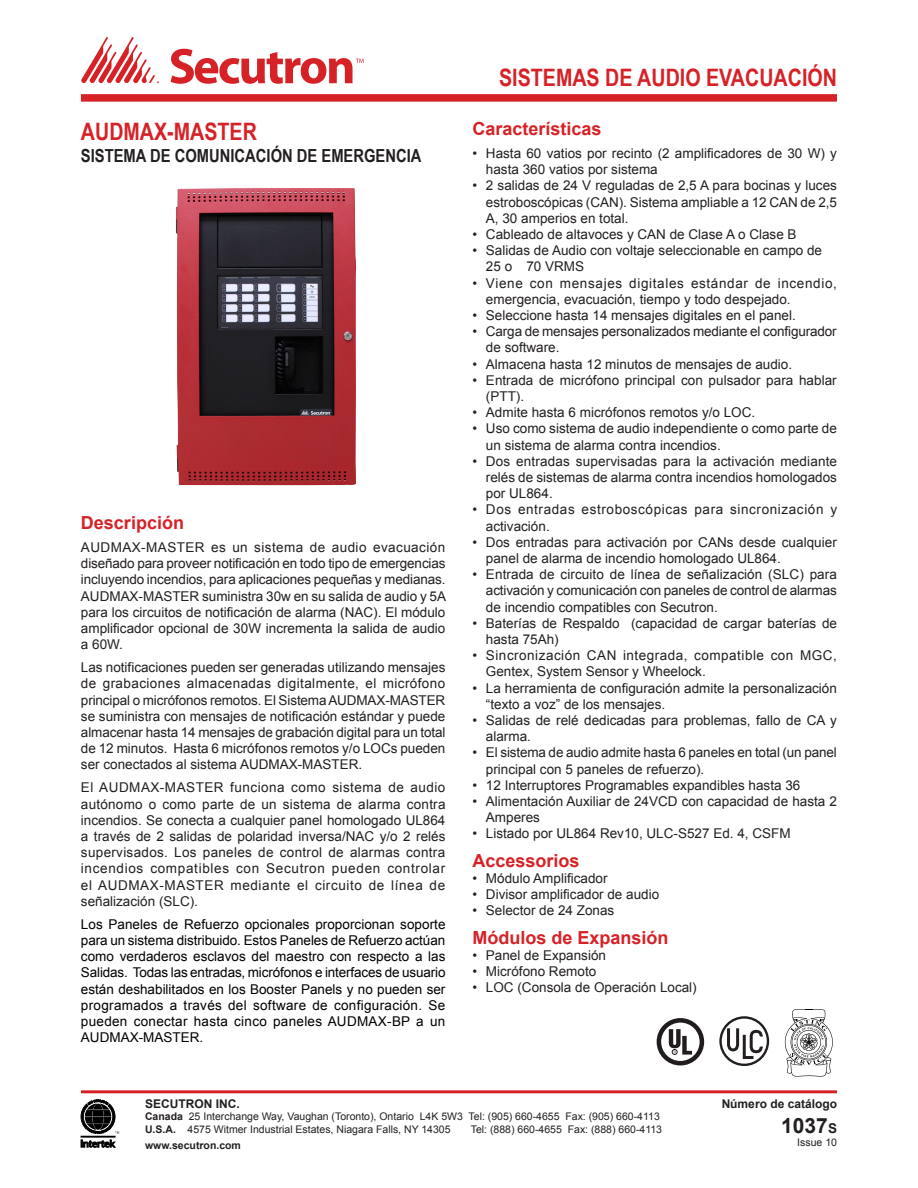
<style>
.page{position:relative;width:918px;height:1188px;background:#fff}
.page>*{position:absolute;margin:0;border:0;box-sizing:border-box;transform-origin:0 0}
.t1{font:700 24px "Arial Narrow";color:#d62227}
.t2{font:700 21px "Arial";color:#231f20}
.t3{font:700 18px "Arial";color:#d62227}
.t4{font:700 18px "Arial Narrow";color:#231f20}
.t5{font:13.5px/16.2px "Arial";color:#231f20}
.t6{font:13.5px/16.2px "Arial";letter-spacing:.02em;color:#000;text-align:justify}
.t7{font:13.5px/16.2px "Arial";letter-spacing:.04em;color:#231f20}
.t8{font:13.5px/16.2px "Arial";letter-spacing:.035em;color:#231f20}
.t9{font:13.5px/16.2px "Arial";letter-spacing:.045em;color:#231f20}
.t10{font:700 12px "Arial";color:#231f20}
.t11{font:10.5px/12.6px "Arial";color:#231f20}
.t12{font:700 10.5px "Arial";color:#231f20}
.s1{font-weight:700}
.s2{font-size:13.5px}
</style>
<div class="page">
<hr style="left:81px;top:1090px;width:756px;height:3px;background:#d62227">
<div style="left:81px;top:94px;width:756px;height:8px;background:#d62227"></div>
<svg style="left:171px;top:49px;width:193px;height:35px"></svg>
<svg style="left:81px;top:37px;width:78px;height:47px"></svg>
<svg style="left:81px;top:1140px;width:34px;height:7px"></svg>
<hr style="left:81px;top:1136px;width:34px;height:1px;background:#000">
<svg style="left:81px;top:1100px;width:38px;height:34px"></svg>
<svg style="left:785px;top:1009px;width:48px;height:68px"></svg>
<div style="left:657px;top:1018px;width:47px;height:47px;border:5px solid #211d1e;border-radius:50%"></div>
<svg style="left:669px;top:1029px;width:23px;height:26px"></svg>
<img style="left:175px;top:188px;width:181px;height:297px">
<div style="left:719px;top:1016px;width:50px;height:50px;border:2px solid #231f20;border-radius:50%"></div>
<svg style="left:726px;top:1025px;width:39px;height:36px"></svg>
<h1 class="t1" style="left:81px;top:118px;width:177px">AUDMAX-MASTER</h1>
<h3 class="t4" style="left:81px;top:145px;width:342px">SISTEMA DE COMUNICACIÓN DE EMERGENCIA</h3>
<h3 class="t3" style="left:81px;top:516px;width:105px">Descripción</h3>
<p class="t5" style="left:81px;top:540px;width:367px;text-align:justify">AUDMAX-MASTER es un sistema de audio evacuación diseñado para proveer notificación en todo tipo de emergencias incluyendo incendios, para aplicaciones pequeñas y medianas.<br>AUDMAX-MASTER suministra 30w en su salida de audio y 5A para los circuitos de notificación de alarma (NAC). El módulo amplificador opcional de 30W incrementa la salida de audio a 60W.</p>
<p class="t5" style="left:81px;top:661px;width:366px;text-align:justify">Las notificaciones pueden ser generadas utilizando mensajes de grabaciones almacenadas digitalmente, el micrófono principal o micrófonos remotos. El Sistema AUDMAX-MASTER se suministra con mensajes de notificación estándar y puede almacenar hasta 14 mensajes de grabación digital para un total de 12 minutos. Hasta 6 micrófonos remotos y/o LOCs pueden ser conectados al sistema AUDMAX-MASTER.</p>
<p class="t5" style="left:81px;top:781px;width:366px;text-align:justify">El AUDMAX-MASTER funciona como sistema de audio autónomo o como parte de un sistema de alarma contra incendios. Se conecta a cualquier panel homologado UL864 a través de 2 salidas de polaridad inversa/NAC y/o 2 relés supervisados. Los paneles de control de alarmas contra incendios compatibles con Secutron pueden controlar el AUDMAX-MASTER mediante el circuito de línea de señalización (SLC).</p>
<p class="t6" style="left:81px;top:917px;width:366px">Los Paneles de Refuerzo opcionales proporcionan soporte para un sistema distribuido. Estos Paneles de Refuerzo actúan como verdaderos esclavos del maestro con respecto a las Salidas. Todas las entradas, micrófonos e interfaces de usuario están deshabilitados en los Booster Panels y no pueden ser programados a través del software de configuración. Se pueden conectar hasta cinco paneles AUDMAX-BP a un AUDMAX-MASTER.</p>
<h1 class="t1" style="left:499px;top:64px;width:339px">SISTEMAS DE AUDIO EVACUACIÓN</h1>
<h3 class="t3" style="left:472px;top:122px;width:131px">Características</h3>
<p class="t5" style="left:486px;top:146px;width:352px;text-indent:-14px">• Hasta 60 vatios por recinto (2 amplificadores de 30 W) y hasta 360 vatios por sistema</p>
<p class="t5" style="left:486px;top:179px;width:353px;text-align:justify;text-indent:-14px">• 2 salidas de 24 V reguladas de 2,5 A para bocinas y luces estroboscópicas (CAN). Sistema ampliable a 12 CAN de 2,5<br>A, 30 amperios en total.</p>
<p class="t5" style="left:472px;top:227px;width:326px">• Cableado de altavoces y CAN de Clase A o Clase B</p>
<p class="t5" style="left:486px;top:244px;width:338px;text-indent:-14px">• Salidas de Audio con voltaje seleccionable en campo de<br>25 o 70 VRMS</p>
<p class="t7" style="left:486px;top:276px;width:353px;text-indent:-14px">• Viene con mensajes digitales estándar de incendio, emergencia, evacuación, tiempo y todo despejado.</p>
<p class="t5" style="left:472px;top:308px;width:325px">• Seleccione hasta 14 mensajes digitales en el panel.</p>
<p class="t5" style="left:486px;top:325px;width:352px;text-indent:-14px">• Carga de mensajes personalizados mediante el configurador de software.</p>
<p class="t5" style="left:472px;top:357px;width:321px">• Almacena hasta 12 minutos de mensajes de audio.</p>
<p class="t5" style="left:486px;top:373px;width:352px;text-indent:-14px">• Entrada de micrófono principal con pulsador para hablar (PTT).</p>
<p class="t5" style="left:472px;top:406px;width:284px">• Admite hasta 6 micrófonos remotos y/o LOC.</p>
<p class="t5" style="left:486px;top:422px;width:352px;text-indent:-14px">• Uso como sistema de audio independiente o como parte de un sistema de alarma contra incendios.</p>
<p class="t5" style="left:486px;top:454px;width:353px;text-align:justify;text-indent:-14px">• Dos entradas supervisadas para la activación mediante relés de sistemas de alarma contra incendios homologados por UL864.</p>
<p class="t9" style="left:486px;top:503px;width:353px;text-indent:-14px">• Dos entradas estroboscópicas para sincronización y activación.</p>
<p class="t5" style="left:486px;top:535px;width:352px;text-indent:-14px">• Dos entradas para activación por CANs desde cualquier panel de alarma de incendio homologado UL864.</p>
<p class="t5" style="left:486px;top:568px;width:353px;text-align:justify;text-indent:-14px">• Entrada de circuito de línea de señalización (SLC) para activación y comunicación con paneles de control de alarmas de incendio compatibles con Secutron.</p>
<p class="t5" style="left:486px;top:616px;width:353px;text-indent:-14px">• Baterías de Respaldo (capacidad de cargar baterías de hasta 75Ah)</p>
<p class="t8" style="left:486px;top:649px;width:352px;text-indent:-14px">• Sincronización CAN integrada, compatible con MGC,<br>Gentex, System Sensor y Wheelock.</p>
<p class="t5" style="left:486px;top:681px;width:352px;text-indent:-14px">• La herramienta de configuración admite la personalización “texto a voz” de los mensajes.</p>
<p class="t5" style="left:486px;top:713px;width:352px;text-indent:-14px">• Salidas de relé dedicadas para problemas, fallo de CA y alarma.</p>
<p class="t5" style="left:486px;top:746px;width:352px;text-indent:-14px">• El sistema de audio admite hasta 6 paneles en total (un panel principal con 5 paneles de refuerzo).</p>
<p class="t5" style="left:472px;top:778px;width:329px">• 12 Interruptores Programables expandibles hasta 36</p>
<p class="t5" style="left:486px;top:794px;width:352px;text-indent:-14px">• Alimentación Auxiliar de 24VCD con capacidad de hasta 2<br>Amperes</p>
<p class="t5" style="left:472px;top:827px;width:320px">• Listado por UL864 Rev10, ULC-S527 Ed. 4, CSFM</p>
<h3 class="t3" style="left:472px;top:854px;width:109px">Accessorios</h3>
<p class="t5" style="left:472px;top:871px;width:137px">• Módulo Amplificador</p>
<p class="t5" style="left:472px;top:887px;width:188px">• Divisor amplificador de audio</p>
<p class="t5" style="left:472px;top:904px;width:143px">• Selector de 24 Zonas</p>
<h3 class="t3" style="left:472px;top:931px;width:198px">Módulos de Expansión</h3>
<p class="t5" style="left:472px;top:948px;width:135px">• Panel de Expansión</p>
<p class="t5" style="left:472px;top:964px;width:125px">• Micrófono Remoto</p>
<p class="t5" style="left:472px;top:981px;width:226px">• LOC (Consola de Operación Local)</p>
<p class="t10" style="left:145px;top:1099px;width:96px">SECUTRON INC.</p>
<p class="t11" style="left:145px;top:1111px;width:516px"><span class="s1">Canada</span> 25 Interchange Way, Vaughan (Toronto), Ontario L4K 5W3 Tel: (905) 660-4655 Fax: (905) 660-4113<br><span class="s1">U.S.A.</span> 4575 Witmer Industrial Estates, Niagara Falls, NY 14305</p>
<p class="t11" style="left:471px;top:1124px;width:193px">Tel: (888) 660-4655 Fax: (888) 660-4113</p>
<p class="t12" style="left:145px;top:1141px;width:97px">www.secutron.com</p>
<p class="t10" style="left:722px;top:1099px;width:117px">Número de catálogo</p>
<h2 class="t2" style="left:781px;top:1118px;width:57px">1037<span class="s2">S</span></h2>
<p class="t11" style="left:797px;top:1137px;width:41px">Issue 10</p>
</div>
